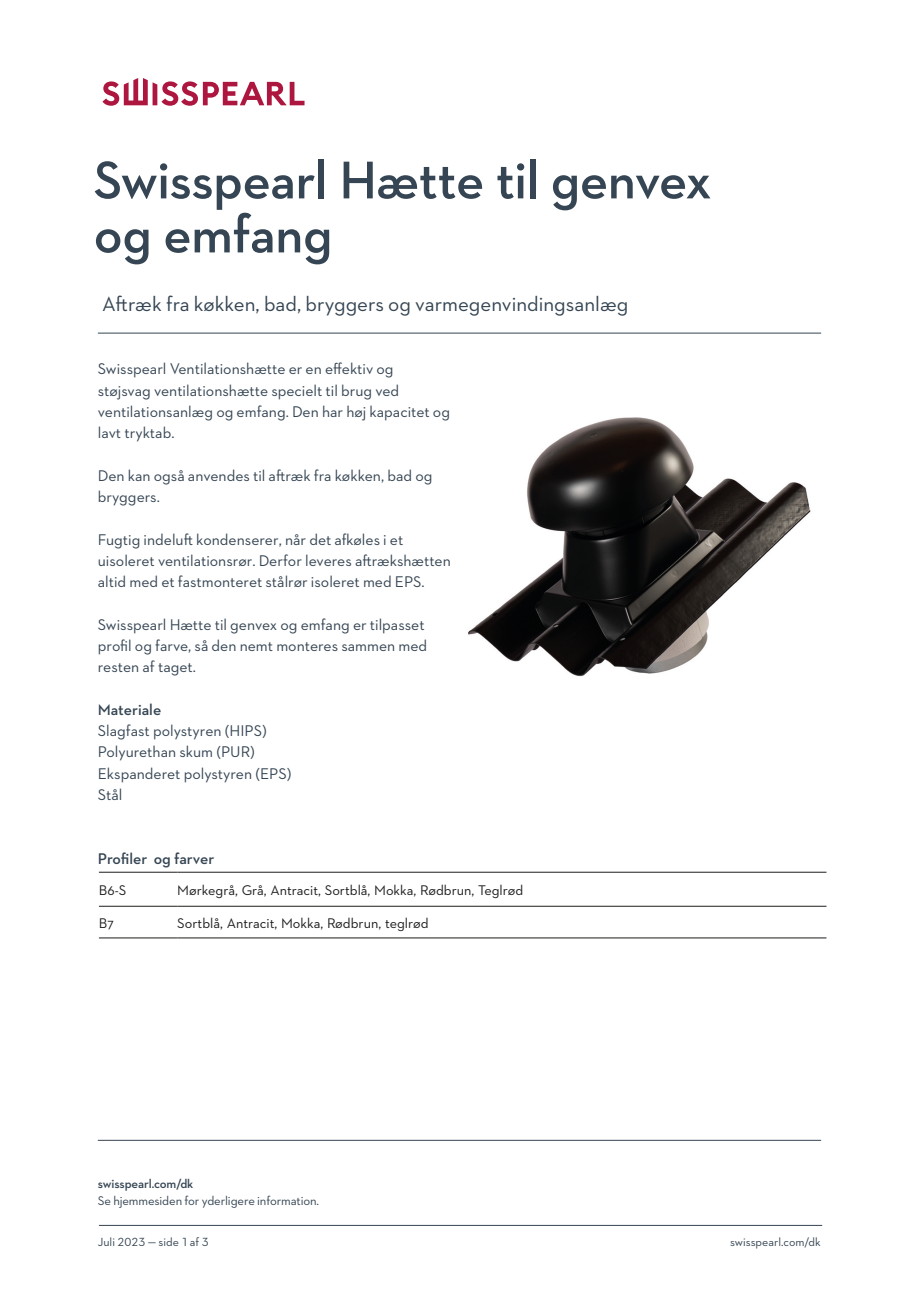
<style>
.page{position:relative;width:919px;height:1289px;background:#fff}
.page>*{position:absolute;margin:0;border:0;box-sizing:border-box;transform-origin:0 0}
.t1{font:600 54px "Neutraface 2 Text";letter-spacing:-.01em;color:#354553}
.Cembrit_Important{font:21px "Neutraface 2 Text";color:#354553}
.Cembrit_Body{font:15.75px/21.3px "Neutraface 2 Text";color:#354553}
.Cembrit_Important-2{font:600 15.75px "Neutraface 2 Text";color:#354553}
.Cembrit_Body-2{font:600 15.75px "Neutraface 2 Text";color:#354553}
.billedtekst___skema{font:14.25px "Neutraface 2 Text";color:#1d1d1b}
.t2{font:12.75px "Neutraface 2 Text";letter-spacing:-.01em;color:#354553}
.t3{font:600 12.75px "Neutraface 2 Text";letter-spacing:-.01em;color:#354553}
.t4{font:12px "Neutraface 2 Text";color:#354553}
</style>
<div class="page">
<hr style="left:98px;top:1139px;width:723px;height:1px;background:#354553">
<hr style="left:99px;top:1225px;width:723px;height:1px;background:#354553">
<hr style="left:98px;top:333px;width:723px;height:1px;background:#354553">
<hr style="left:99px;top:872px;width:78px;height:1px;background:#1d1d1b">
<hr style="left:177px;top:872px;width:649px;height:1px;background:#1d1d1b">
<hr style="left:99px;top:906px;width:78px;height:1px;background:#1d1d1b">
<hr style="left:177px;top:906px;width:649px;height:1px;background:#1d1d1b">
<hr style="left:99px;top:937px;width:78px;height:1px;background:#1d1d1b">
<hr style="left:177px;top:937px;width:649px;height:1px;background:#1d1d1b">
<svg style="left:102px;top:78px;width:202px;height:28px"></svg>
<img style="left:468px;top:417px;width:343px;height:260px">
<p class="t1" style="left:94px;top:146px;width:619px">Swisspearl Hætte til genvex</p>
<p class="t1" style="left:94px;top:200px;width:240px">og emfang</p>
<p class="Cembrit_Important" style="left:102px;top:290px;width:528px">Aftræk fra køkken, bad, bryggers og varmegenvindingsanlæg</p>
<p class="Cembrit_Body" style="left:98px;top:358px;width:353px">Swisspearl Ventilationshætte er en effektiv og støjsvag ventilationshætte specielt til brug ved ventilationsanlæg og emfang. Den har høj kapacitet og lavt tryktab.</p>
<p class="Cembrit_Body" style="left:98px;top:464px;width:336px">Den kan også anvendes til aftræk fra køkken, bad og bryggers.</p>
<p class="Cembrit_Body" style="left:98px;top:528px;width:354px">Fugtig indeluft kondenserer, når det afkøles i et uisoleret ventilationsrør. Derfor leveres aftrækshætten altid med et fastmonteret stålrør isoleret med EPS.</p>
<p class="Cembrit_Body" style="left:98px;top:613px;width:331px">Swisspearl Hætte til genvex og emfang er tilpasset profil og farve, så den nemt monteres sammen med resten af taget.</p>
<p class="Cembrit_Body-2" style="left:98px;top:699px;width:65px">Materiale</p>
<p class="Cembrit_Body" style="left:98px;top:719px;width:170px">Slagfast polystyren (HIPS)</p>
<p class="Cembrit_Body" style="left:98px;top:741px;width:159px">Polyurethan skum (PUR)</p>
<p class="Cembrit_Body" style="left:98px;top:762px;width:195px">Ekspanderet polystyren (EPS)</p>
<p class="Cembrit_Body" style="left:98px;top:783px;width:26px">Stål</p>
<p class="Cembrit_Important-2" style="left:98px;top:848px;width:118px">Profiler og farver</p>
<p class="billedtekst___skema" style="left:99px;top:881px;width:29px">B6-S</p>
<p class="billedtekst___skema" style="left:177px;top:881px;width:347px">Mørkegrå, Grå, Antracit, Sortblå, Mokka, Rødbrun, Teglrød</p>
<p class="billedtekst___skema" style="left:99px;top:913px;width:17px">B7</p>
<p class="billedtekst___skema" style="left:177px;top:913px;width:253px">Sortblå, Antracit, Mokka, Rødbrun, teglrød</p>
<p class="t3" style="left:98px;top:1175px;width:97px">swisspearl.com/dk</p>
<p class="t2" style="left:98px;top:1192px;width:223px">Se hjemmesiden for yderligere information.</p>
<p class="t4" style="left:98px;top:1234px;width:112px">Juli 2023 — side 1af 3</p>
<p class="t4" style="left:730px;top:1234px;width:92px">swisspearl.com/dk</p>
</div>
